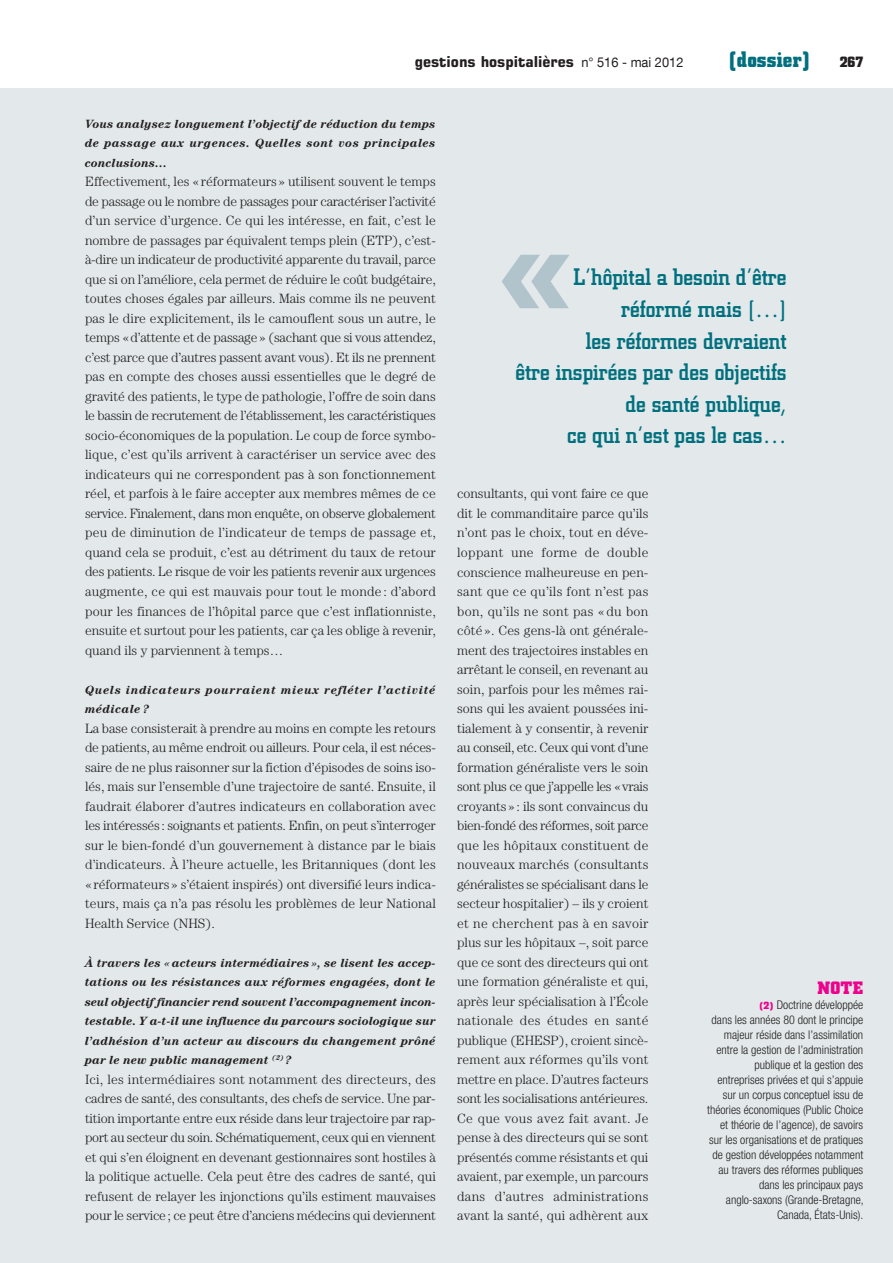
<style>
.page{position:relative;width:893px;height:1263px;background:#fff}
.page>*{position:absolute;margin:0;border:0;box-sizing:border-box;transform-origin:0 0}
.t1{font:700 156.15px "Square Slabserif 711 BT";color:#b1c3cb}
.t2{font:500 24px/31.5px "Square Slabserif 711 BT";color:#01707e;text-align:right}
.t3{font:700 22.5px "Square Slabserif 711 BT";color:#01707e;scale:.95 1}
.t4{font:700 18px "Square Slabserif 711 BT";color:#ed028c}
.t5{font:700 15px "Square 721 BT";color:#231f20;scale:.95 1}
.t6{font:700 15px "Square Slabserif 711 BT";color:#231f20;scale:.95 1}
.t7{font:300 13.5px/19.5px "Century Std";color:#231f20;text-align:justify}
.t8{font:300 condensed 12px/15px "Helvetica Neue LT Com";color:#231f20;text-align:right}
.t9{font:italic 700 12px/19.5px "Century Std";letter-spacing:.04em;color:#231f20;text-align:justify}
.t10{font:italic 700 12px/19.5px "Century Std";letter-spacing:.06em;color:#231f20}
.s1{font-family:"Helvetica Neue LT Com";font-weight:400;font-size:13.5px}
.s2{font-family:"Square Slabserif 711 BT";font-weight:700;font-stretch:normal;font-size:10.5px;color:#ed028c}
</style>
<div class="page">
<div style="left:0;top:88px;width:893px;height:1175px;background:#e3e9eb"></div>
<p class="t5" style="left:415px;top:56px;width:284px">gestions hospitalières <span class="s1">n° 516 - mai 2012</span></p>
<h3 class="t3" style="left:727px;top:51px;width:90px">[dossier]</h3>
<p class="t6" style="left:840px;top:56px;width:26px">267</p>
<p class="t9" style="left:85px;top:115px;width:352px">Vous analysez longuement l’objectif de réduction du temps de passage aux urgences. Quelles sont vos principales conclusions…</p>
<p class="t7" style="left:85px;top:173px;width:352px">Effectivement, les « réformateurs » utilisent souvent le temps de passage ou le nombre de passages pour caractériser l’activité d’un service d’urgence. Ce qui les intéresse, en fait, c’est le nombre de passages par équivalent temps plein (ETP), c’est&shy;à-dire un indicateur de productivité apparente du travail, parce que si on l’améliore, cela permet de réduire le coût budgétaire, toutes choses égales par ailleurs. Mais comme ils ne peuvent pas le dire explicitement, ils le camouflent sous un autre, le temps «d’attente et de passage» (sachant que si vous attendez, c’est parce que d’autres passent avant vous). Et ils ne prennent pas en compte des choses aussi essentielles que le degré de gravité des patients, le type de pathologie, l’offre de soin dans le bassin de recrutement de l’établissement, les caractéristiques socio-économiques de la population. Le coup de force symbo&shy;lique, c’est qu’ils arrivent à caractériser un service avec des indicateurs qui ne correspondent pas à son fonctionnement réel, et parfois à le faire accepter aux membres mêmes de ce service. Finalement, dans mon enquête, on observe globalement peu de diminution de l’indicateur de temps de passage et, quand cela se produit, c’est au détriment du taux de retour des patients. Le risque de voir les patients revenir aux urgences augmente, ce qui est mauvais pour tout le monde : d’abord pour les finances de l’hôpital parce que c’est inflationniste, ensuite et surtout pour les patients, car ça les oblige à revenir, quand ils y parviennent à temps…</p>
<p class="t10" style="left:85px;top:681px;width:352px">Quels indicateurs pourraient mieux refléter l’activité médicale ?</p>
<p class="t7" style="left:85px;top:719px;width:352px">La base consisterait à prendre au moins en compte les retours de patients, au même endroit ou ailleurs. Pour cela, il est néces&shy;saire de ne plus raisonner sur la fiction d’épisodes de soins iso&shy;lés, mais sur l’ensemble d’une trajectoire de santé. Ensuite, il faudrait élaborer d’autres indicateurs en collaboration avec les intéressés : soignants et patients. Enfin, on peut s’interroger sur le bien-fondé d’un gouvernement à distance par le biais d’indicateurs. À l’heure actuelle, les Britanniques (dont les «réformateurs» s’étaient inspirés) ont diversifié leurs indica&shy;teurs, mais ça n’a pas résolu les problèmes de leur National Health Service (NHS).</p>
<p class="t9" style="left:85px;top:954px;width:352px">À travers les «acteurs intermédiaires », se lisent les accep&shy;tations ou les résistances aux réformes engagées, dont le seul objectif financier rend souvent l’accompagnement incon&shy;testable. Y a-t-il une influence du parcours sociologique sur l’adhésion d’un acteur au discours du changement prôné par le new public management <sup>(2)</sup> ?</p>
<p class="t7" style="left:85px;top:1070px;width:352px">Ici, les intermédiaires sont notamment des directeurs, des cadres de santé, des consultants, des chefs de service. Une par&shy;tition importante entre eux réside dans leur trajectoire par rap&shy;port au secteur du soin. Schématiquement, ceux qui en viennent et qui s’en éloignent en devenant gestionnaires sont hostiles à la politique actuelle. Cela peut être des cadres de santé, qui refusent de relayer les injonctions qu’ils estiment mauvaises pour le service; ce peut être d’anciens médecins qui deviennent</p>
<h1 class="t1" style="left:497px;top:209px;width:78px">«</h1>
<h2 class="t2" style="left:515px;top:264px;width:273px">L’hôpital a besoin d’être réformé mais […]<br>les réformes devraient<br>être inspirées par des objectifs de santé publique,<br>ce qui n’est pas le cas…</h2>
<p class="t7" style="left:457px;top:485px;width:193px">consultants, qui vont faire ce que dit le commanditaire parce qu’ils n’ont pas le choix, tout en déve&shy;loppant une forme de double conscience malheureuse en pen&shy;sant que ce qu’ils font n’est pas bon, qu’ils ne sont pas « du bon côté ». Ces gens-là ont générale&shy;ment des trajectoires instables en arrêtant le conseil, en revenant au soin, parfois pour les mêmes rai&shy;sons qui les avaient poussées ini&shy;tialement à y consentir, à revenir au conseil, etc. Ceux qui vont d’une formation généraliste vers le soin sont plus ce que j’appelle les «vrais croyants»: ils sont convaincus du bien-fondé des réformes, soit parce que les hôpitaux constituent de nouveaux marchés (consultants généralistes se spécialisant dans le secteur hospitalier) – ils y croient et ne cherchent pas à en savoir plus sur les hôpitaux –, soit parce que ce sont des directeurs qui ont une formation généraliste et qui, après leur spécialisation à l’École nationale des études en santé publique (EHESP), croient sincè&shy;rement aux réformes qu’ils vont mettre en place. D’autres facteurs sont les socialisations antérieures.<br>Ce que vous avez fait avant. Je pense à des directeurs qui se sont présentés comme résistants et qui avaient, par exemple, un parcours dans d’autres administrations avant la santé, qui adhèrent aux</p>
<h3 class="t4" style="left:817px;top:981px;width:47px">NOTE</h3>
<p class="t8" style="left:707px;top:998px;width:158px"><span class="s2">(2)</span> Doctrine développée<br>dans les années 80 dont le principe majeur réside dans l’assimilation entre la gestion de l’administration publique et la gestion des entreprises privées et qui s’appuie sur un corpus conceptuel issu de théories économiques (Public Choice et théorie de l’agence), de savoirs sur les organisations et de pratiques de gestion développées notamment au travers des réformes publiques dans les principaux pays anglo-saxons (Grande-Bretagne,<br>Canada, États-Unis).</p>
</div>
